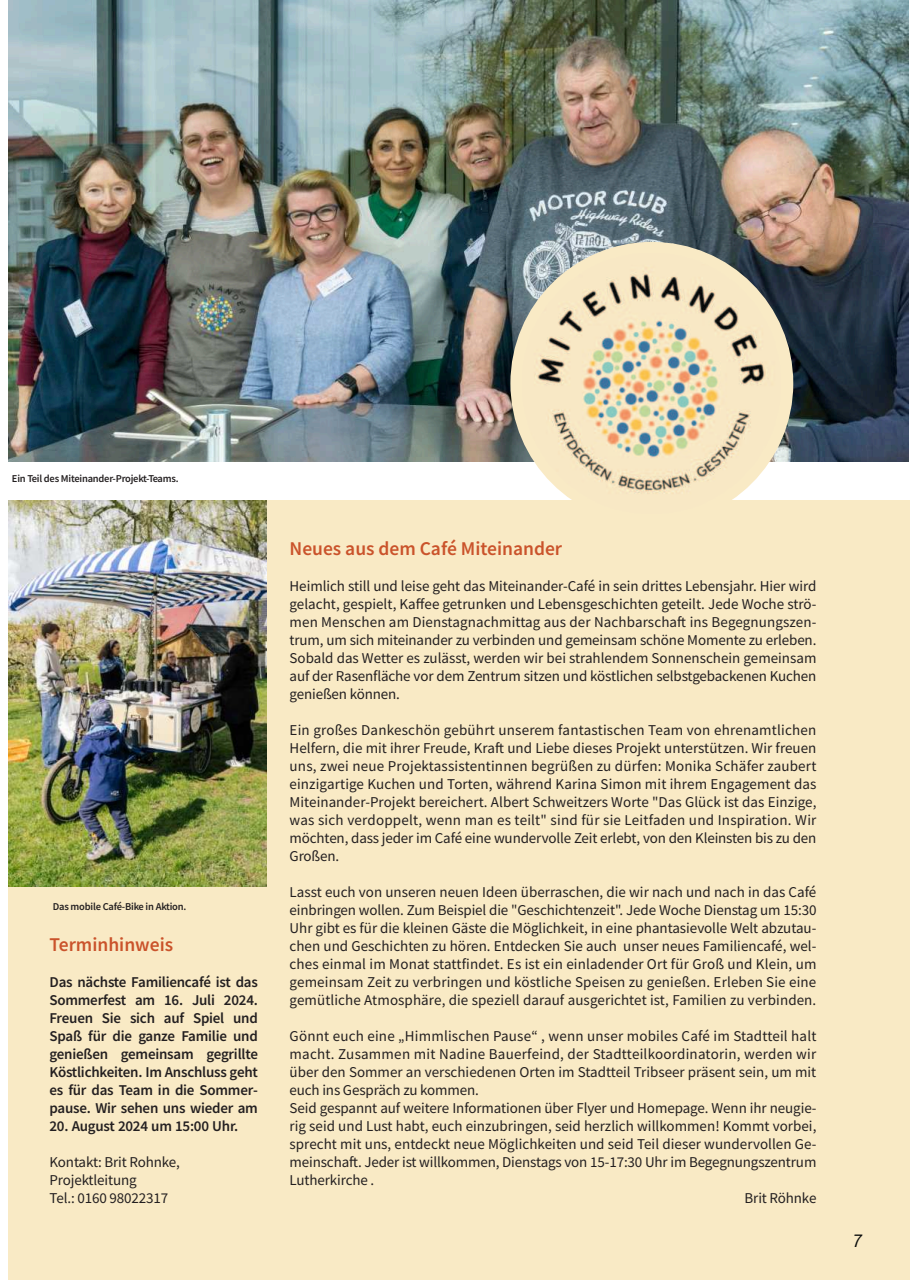
<style>
.page{position:relative;width:910px;height:1280px;background:#fff}
.page>*{position:absolute;margin:0;border:0;box-sizing:border-box;transform-origin:0 0}
.t1{font:600 19.5px "Source Sans Pro";color:#ca532b}
.t2{font:italic 19.5px "Source Sans Pro";color:#070909}
.t3{font:15px/18px "Source Sans Pro";letter-spacing:-.005em;color:#231f20;text-align:justify}
.t4{font:600 15px/18px "Source Sans Pro";letter-spacing:-.015em;color:#231f20;text-align:justify}
.t5{font:15px "Source Sans Pro";letter-spacing:.015em;color:#231f20}
.t6{font:600 10.5px "Source Sans Pro";letter-spacing:-.02em;color:#231f20}
</style>
<div class="page">
<div style="left:9px;top:500px;width:901px;height:780px;background:#f9eac5"></div>
<img style="left:9px;top:500px;width:257px;height:386px">
<img style="left:8px;top:0;width:901px;height:462px">
<div style="left:510px;top:242px;width:283px;height:283px;background:#f9eac5;border-radius:50%"></div>
<img style="left:523px;top:253px;width:258px;height:247px">
<p class="t6" style="left:12px;top:472px;width:168px">Ein Teil des Miteinander-Projekt-Teams.</p>
<p class="t6" style="left:53px;top:899px;width:135px">Das mobile Café-Bike in Aktion.</p>
<h1 class="t1" style="left:50px;top:931px;width:125px">Terminhinweis</h1>
<p class="t4" style="left:50px;top:972px;width:210px">Das nächste Familiencafé ist das Sommerfest am 16. Juli 2024.<br>Freuen Sie sich auf Spiel und Spaß für die ganze Familie und genießen gemeinsam gegrillte Köstlichkeiten. Im Anschluss geht es für das Team in die Sommer&shy;pause. Wir sehen uns wieder am</p>
<p class="t4" style="left:50px;top:1116px;width:190px">20. August 2024 um 15:00 Uhr.</p>
<p class="t3" style="left:50px;top:1152px;width:132px;text-align:left">Kontakt: Brit Rohnke,<br>Projektleitung<br>Tel.: 0160 98022317</p>
<h1 class="t1" style="left:290px;top:535px;width:274px">Neues aus dem Café Miteinander</h1>
<p class="t3" style="left:290px;top:576px;width:528px">Heimlich still und leise geht das Miteinander-Café in sein drittes Lebensjahr. Hier wird gelacht, gespielt, Ka昀昀ee getrunken und Lebensgeschichten geteilt. Jede Woche strö&shy;men Menschen am Dienstagnachmittag aus der Nachbarscha昀琀 ins Begegnungszen&shy;trum, um sich miteinander zu verbinden und gemeinsam schöne Momente zu erleben.<br>Sobald das Wetter es zulässt, werden wir bei strahlendem Sonnenschein gemeinsam auf der Rasenfläche vor dem Zentrum sitzen und köstlichen selbstgebackenen Kuchen genießen können.</p>
<p class="t3" style="left:290px;top:720px;width:528px">Ein großes Dankeschön gebührt unserem fantastischen Team von ehrenamtlichen Helfern, die mit ihrer Freude, Kra昀琀 und Liebe dieses Projekt unterstützen. Wir freuen uns, zwei neue Projektassistentinnen begrüßen zu dürfen: Monika Schäfer zaubert einzigartige Kuchen und Torten, während Karina Simon mit ihrem Engagement das Miteinander-Projekt bereichert. Albert Schweitzers Worte "Das Glück ist das Einzige, was sich verdoppelt, wenn man es teilt" sind für sie Leitfaden und Inspiration. Wir möchten, dass jeder im Café eine wundervolle Zeit erlebt, von den Kleinsten bis zu den Großen.</p>
<p class="t3" style="left:290px;top:882px;width:528px">Lasst euch von unseren neuen Ideen überraschen, die wir nach und nach in das Café einbringen wollen. Zum Beispiel die "Geschichtenzeit". Jede Woche Dienstag um 15:30<br>Uhr gibt es für die kleinen Gäste die Möglichkeit, in eine phantasievolle Welt abzutau&shy;chen und Geschichten zu hören. Entdecken Sie auch unser neues Familiencafé, wel&shy;ches einmal im Monat stattfindet. Es ist ein einladender Ort für Groß und Klein, um gemeinsam Zeit zu verbringen und köstliche Speisen zu genießen. Erleben Sie eine gemütliche Atmosphäre, die speziell darauf ausgerichtet ist, Familien zu verbinden.</p>
<p class="t5" style="left:290px;top:1026px;width:528px">Gönnt euch eine „Himmlischen Pause“ , wenn unser mobiles Café im Stadtteil halt</p>
<p class="t5" style="left:290px;top:1044px;width:528px">macht. Zusammen mit Nadine Bauerfeind, der Stadtteilkoordinatorin, werden wir</p>
<p class="t3" style="left:290px;top:1062px;width:528px">über den Sommer an verschiedenen Orten im Stadtteil Tribseer präsent sein, um mit</p>
<p class="t3" style="left:290px;top:1080px;width:191px">euch ins Gespräch zu kommen.</p>
<p class="t3" style="left:290px;top:1098px;width:528px">Seid gespannt auf weitere Informationen über Flyer und Homepage. Wenn ihr neugie-</p>
<p class="t3" style="left:290px;top:1116px;width:528px">rig seid und Lust habt, euch einzubringen, seid herzlich willkommen! Kommt vorbei,</p>
<p class="t3" style="left:290px;top:1134px;width:528px">sprecht mit uns, entdeckt neue Möglichkeiten und seid Teil dieser wundervollen Ge-</p>
<p class="t3" style="left:290px;top:1152px;width:528px">meinscha昀琀. Jeder ist willkommen, Dienstags von 15-17:30 Uhr im Begegnungszentrum</p>
<p class="t3" style="left:290px;top:1170px;width:86px">Lutherkirche .</p>
<p class="t3" style="left:745px;top:1188px;width:73px">Brit Röhnke</p>
<h1 class="t2" style="left:852px;top:1228px;width:11px">7</h1>
</div>
